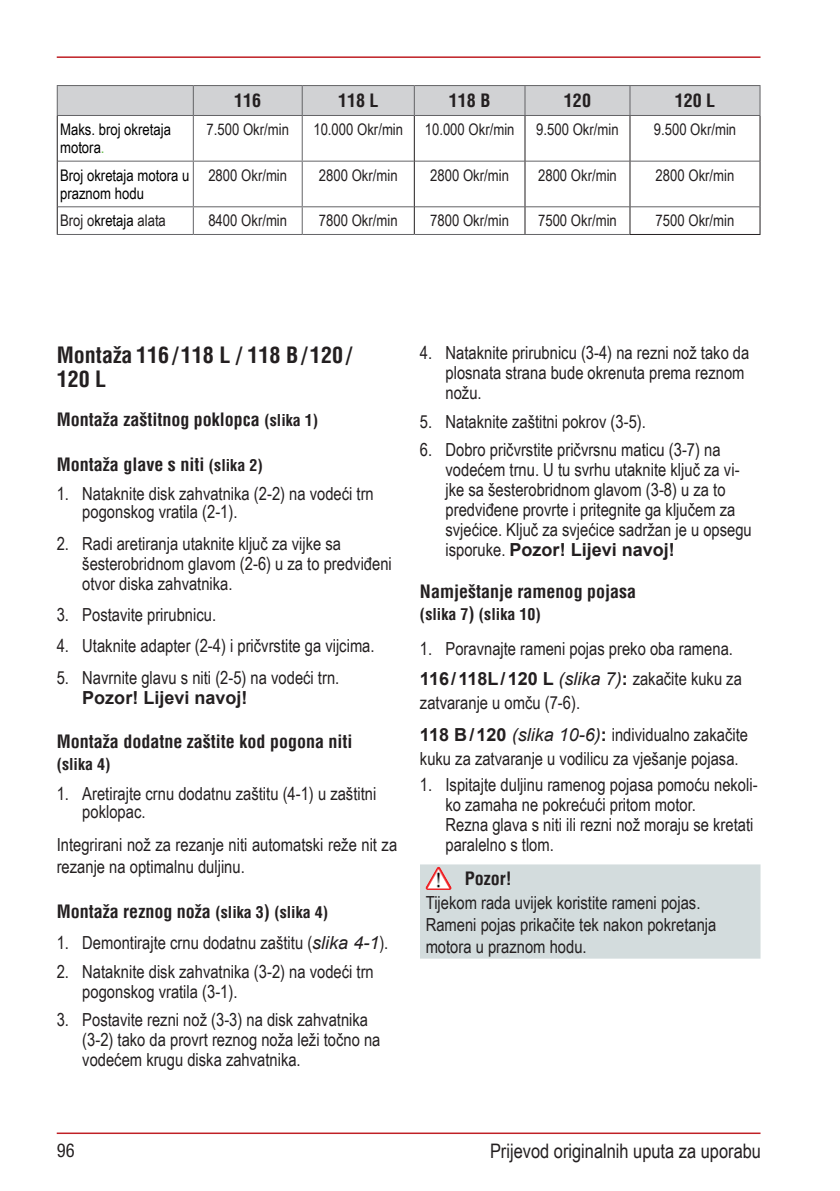
<style>
.page{position:relative;width:840px;height:1191px;background:#fff}
.page>*{position:absolute;margin:0;border:0;box-sizing:border-box;transform-origin:0 0}
.t1{font:700 condensed 22px/24px "Helvetica Com";color:#231f20}
.t2{font:20px "Arial Narrow";color:#231f20}
.t3{font:18px/20px "Arial Narrow";color:#231f20}
.t4{font:700 condensed 18px "Helvetica Com";color:#231f20}
.t5{font:700 18px "Arial";color:#231f20}
.t6{font:700 condensed 18px "Helvetica";color:#231f20}
.t7{font:condensed 18px "Helvetica";color:#231f20}
.t8{font:16px "Arial Narrow";color:#231f20}
.t9{font:16px/18px "Arial Narrow";color:#000001}
.t10{font:700 condensed 16px "Helvetica Com";color:#231f20}
.s1{color:#62bb46}
.s2{color:#000001}
.s3{font-size:16px}
.s4{font-family:"Arial";font-style:italic}
.s5{font-family:"Arial Narrow";font-weight:400}
.s6{font-size:18px}
.s7{font-weight:400;font-style:italic}
.s8{font-family:"Arial";font-weight:700}
</style>
<div class="page">
<hr style="left:57px;top:1132px;width:703px;height:2px;background:#c02025">
<hr style="left:57px;top:56px;width:703px;height:2px;background:#c02025">
<div style="left:420px;top:864px;width:340px;height:94px;background:#d3dcdd"></div>
<img style="left:425px;top:867px;width:26px;height:23px">
<hr style="left:57px;top:85px;width:136px;height:1px;background:#636366">
<hr style="left:193px;top:85px;width:109px;height:1px;background:#636366">
<hr style="left:302px;top:85px;width:112px;height:1px;background:#636366">
<hr style="left:414px;top:85px;width:110px;height:1px;background:#636366">
<hr style="left:524px;top:85px;width:105px;height:1px;background:#636366">
<hr style="left:629px;top:85px;width:131px;height:1px;background:#636366">
<div style="left:57px;top:86px;width:703px;height:29px;background:#d1d2d4"></div>
<hr style="left:57px;top:115px;width:136px;height:1px;background:#636366">
<hr style="left:193px;top:115px;width:109px;height:1px;background:#636366">
<hr style="left:193px;top:116px;width:1px;height:45px;background:#636366">
<hr style="left:302px;top:115px;width:112px;height:1px;background:#636366">
<hr style="left:301px;top:116px;width:1px;height:45px;background:#636366">
<hr style="left:414px;top:115px;width:110px;height:1px;background:#636366">
<hr style="left:524px;top:115px;width:105px;height:1px;background:#636366">
<hr style="left:629px;top:115px;width:131px;height:1px;background:#636366">
<hr style="left:58px;top:161px;width:135px;height:1px;background:#636366">
<hr style="left:193px;top:161px;width:109px;height:1px;background:#636366">
<hr style="left:193px;top:162px;width:1px;height:44px;background:#636366">
<hr style="left:302px;top:161px;width:111px;height:1px;background:#636366">
<hr style="left:301px;top:162px;width:1px;height:44px;background:#636366">
<hr style="left:414px;top:161px;width:110px;height:1px;background:#636366">
<hr style="left:525px;top:161px;width:104px;height:1px;background:#636366">
<hr style="left:630px;top:161px;width:129px;height:1px;background:#636366">
<hr style="left:58px;top:206px;width:135px;height:1px;background:#636366">
<hr style="left:193px;top:206px;width:109px;height:1px;background:#636366">
<svg style="left:193px;top:207px;width:1px;height:27px"></svg>
<hr style="left:302px;top:206px;width:111px;height:1px;background:#636366">
<svg style="left:301px;top:207px;width:1px;height:27px"></svg>
<hr style="left:414px;top:206px;width:110px;height:1px;background:#636366">
<hr style="left:525px;top:206px;width:104px;height:1px;background:#636366">
<hr style="left:630px;top:206px;width:129px;height:1px;background:#636366">
<hr style="left:57px;top:234px;width:136px;height:1px;background:#636366">
<hr style="left:193px;top:234px;width:109px;height:1px;background:#636366">
<hr style="left:302px;top:234px;width:112px;height:1px;background:#636366">
<hr style="left:414px;top:234px;width:110px;height:1px;background:#636366">
<hr style="left:524px;top:234px;width:105px;height:1px;background:#636366">
<hr style="left:57px;top:116px;width:1px;height:45px;background:#231f20">
<hr style="left:413px;top:116px;width:1px;height:45px;background:#231f20">
<hr style="left:524px;top:116px;width:1px;height:45px;background:#231f20">
<hr style="left:629px;top:116px;width:1px;height:45px;background:#231f20">
<hr style="left:759px;top:116px;width:1px;height:45px;background:#231f20">
<hr style="left:57px;top:161px;width:1px;height:46px;background:#231f20">
<hr style="left:413px;top:161px;width:1px;height:46px;background:#231f20">
<hr style="left:524px;top:161px;width:1px;height:46px;background:#231f20">
<hr style="left:629px;top:161px;width:1px;height:46px;background:#231f20">
<hr style="left:759px;top:161px;width:1px;height:46px;background:#231f20">
<svg style="left:57px;top:207px;width:1px;height:27px"></svg>
<svg style="left:413px;top:207px;width:1px;height:27px"></svg>
<svg style="left:524px;top:207px;width:1px;height:27px"></svg>
<svg style="left:629px;top:207px;width:1px;height:27px"></svg>
<svg style="left:759px;top:207px;width:1px;height:27px"></svg>
<hr style="left:629px;top:234px;width:131px;height:1px;background:#231f20">
<p class="t6" style="left:234px;top:90px;width:28px">116</p>
<p class="t6" style="left:338px;top:90px;width:42px">118 L</p>
<p class="t6" style="left:448px;top:90px;width:43px">118 B</p>
<p class="t6" style="left:563px;top:90px;width:28px">120</p>
<p class="t6" style="left:674px;top:90px;width:42px">120 L</p>
<p class="t9" style="left:60px;top:120px;width:112px">Maks. broj okretaja motora<span class="s1">.</span></p>
<p class="t8" style="left:206px;top:118px;width:84px">7.500 Okr/min</p>
<p class="t8" style="left:313px;top:118px;width:91px">10.000 Okr/min</p>
<p class="t8" style="left:424px;top:118px;width:91px">10.000 Okr/min</p>
<p class="t8" style="left:536px;top:118px;width:84px">9.500 Okr/min</p>
<p class="t8" style="left:653px;top:118px;width:84px">9.500 Okr/min</p>
<p class="t9" style="left:60px;top:166px;width:131px">Broj okretaja motora u praznom hodu</p>
<p class="t8" style="left:208px;top:163px;width:80px">2800 Okr/min</p>
<p class="t8" style="left:318px;top:163px;width:80px">2800 Okr/min</p>
<p class="t8" style="left:430px;top:163px;width:80px">2800 Okr/min</p>
<p class="t8" style="left:537px;top:163px;width:80px">2800 Okr/min</p>
<p class="t8" style="left:655px;top:163px;width:80px">2800 Okr/min</p>
<p class="t8" style="left:60px;top:209px;width:107px">Broj o<span class="s2">kretaja</span> alata</p>
<p class="t8" style="left:208px;top:209px;width:80px">8400 Okr/min</p>
<p class="t8" style="left:318px;top:209px;width:80px">7800 Okr/min</p>
<p class="t8" style="left:430px;top:209px;width:80px">7800 Okr/min</p>
<p class="t8" style="left:537px;top:209px;width:80px">7500 Okr/min</p>
<p class="t8" style="left:655px;top:209px;width:80px">7500 Okr/min</p>
<p class="t1" style="left:57px;top:342px;width:296px">Montaža 116/118 L / 118 B/120/<br>120 L</p>
<p class="t4" style="left:57px;top:407px;width:263px">Montaža zaštitnog poklopca <span class="s3">(slika 1)</span></p>
<p class="t4" style="left:57px;top:452px;width:207px">Montaža glave s niti <span class="s3">(slika 2)</span></p>
<p class="t3" style="left:82px;top:484px;width:293px;line-height:18px;text-indent:-26px">1. Nataknite disk zahvatnika (2-2) na vodeći trn pogonskog vratila (2-1).</p>
<p class="t3" style="left:82px;top:532px;width:311px;text-indent:-26px">2. Radi aretiranja utaknite ključ za vijke sa šesterobridnom glavom (2-6) u za to predviđeni otvor diska zahvatnika.</p>
<p class="t3" style="left:57px;top:604px;width:161px">3. Postavite prirubnicu.</p>
<p class="t3" style="left:57px;top:635px;width:319px">4. Utaknite adapter (2-4) i pričvrstite ga vijcima.</p>
<p class="t3" style="left:57px;top:666px;width:284px">5. Navrnite glavu s niti (2-5) na vodeći trn.</p>
<p class="t5" style="left:82px;top:685px;width:167px">Pozor! Lijevi navoj!</p>
<p class="t4" style="left:57px;top:730px;width:297px">Montaža dodatne zaštite kod pogona niti</p>
<p class="t10" style="left:57px;top:754px;width:55px">(slika 4)</p>
<p class="t3" style="left:82px;top:783px;width:295px;line-height:18px;text-indent:-26px">1. Aretirajte crnu dodatnu zaštitu (4-1) u zaštitni poklopac.</p>
<p class="t3" style="left:57px;top:833px;width:342px;line-height:22px">Integrirani nož za rezanje niti automatski reže nit za rezanje na optimalnu duljinu.</p>
<p class="t4" style="left:57px;top:899px;width:273px">Montaža reznog noža <span class="s3">(slika 3</span>) <span class="s3">(slika 4)</span></p>
<p class="t3" style="left:57px;top:932px;width:333px">1. Demontirajte crnu dodatnu zaštitu (<span class="s4">slika 4-1</span>).</p>
<p class="t3" style="left:82px;top:960px;width:293px;text-indent:-26px">2. Nataknite disk zahvatnika (3-2) na vodeći trn pogonskog vratila (3-1).</p>
<p class="t3" style="left:82px;top:1009px;width:299px;text-indent:-26px">3. Postavite rezni nož (3-3) na disk zahvatnika (3-2) tako da provrt reznog noža leži točno na vodećem krugu diska zahvatnika.</p>
<p class="t3" style="left:445px;top:342px;width:305px;text-indent:-26px">4. Nataknite prirubnicu (3-4) na rezni nož tako da plosnata strana bude okrenuta prema reznom nožu.</p>
<p class="t3" style="left:420px;top:410px;width:227px">5. Nataknite zaštitni pokrov (3-5).</p>
<p class="t3" style="left:445px;top:439px;width:307px;text-indent:-26px">6. Dobro pričvrstite pričvrsnu maticu (3-7) na vodećem trnu. U tu svrhu utaknite ključ za vi&shy;jke sa šesterobridnom glavom (3-8) u za to predviđene provrte i pritegnite ga ključem za svjećice. Ključ za svjećice sadržan je u opsegu</p>
<p class="t5" style="left:445px;top:538px;width:231px"><span class="s5">isporuke.</span> Pozor! Lijevi navoj!</p>
<p class="t4" style="left:420px;top:579px;width:217px">Namještanje ramenog pojasa</p>
<p class="t10" style="left:420px;top:603px;width:122px">(slika 7<span class="s6">)</span> (slika 10)</p>
<p class="t3" style="left:420px;top:638px;width:314px">1. Poravnajte rameni pojas preko oba ramena.</p>
<p class="t5" style="left:420px;top:666px;width:323px">116/118L/120 L <span class="s7">(slika 7)</span>: <span class="s5">zakačite kuku za</span></p>
<p class="t3" style="left:420px;top:686px;width:329px;line-height:32px">zatvaranje u omču (7-6).<br><span class="s8">118 B/120</span> <span class="s4">(slika 10-6)</span><span class="s8">:</span> individualno zakačite</p>
<p class="t3" style="left:420px;top:748px;width:320px">kuku za zatvaranje u vodilicu za vješanje pojasa.</p>
<p class="t3" style="left:445px;top:773px;width:313px;text-indent:-26px">1. Ispitajte duljinu ramenog pojasa pomoću nekoli&shy;ko zamaha ne pokrećući pritom motor.<br>Rezna glava s niti ili rezni nož moraju se kretati paralelno s tlom.</p>
<p class="t6" style="left:464px;top:867px;width:48px">Pozor!</p>
<p class="t3" style="left:425px;top:891px;width:292px;line-height:22px">Tijekom rada uvijek koristite rameni pojas.<br>Rameni pojas prikačite tek nakon pokretanja motora u praznom hodu.</p>
<p class="t7" style="left:57px;top:1139px;width:19px">96</p>
<p class="t2" style="left:489px;top:1136px;width:272px">Prijevod originalnih uputa za uporabu</p>
</div>
